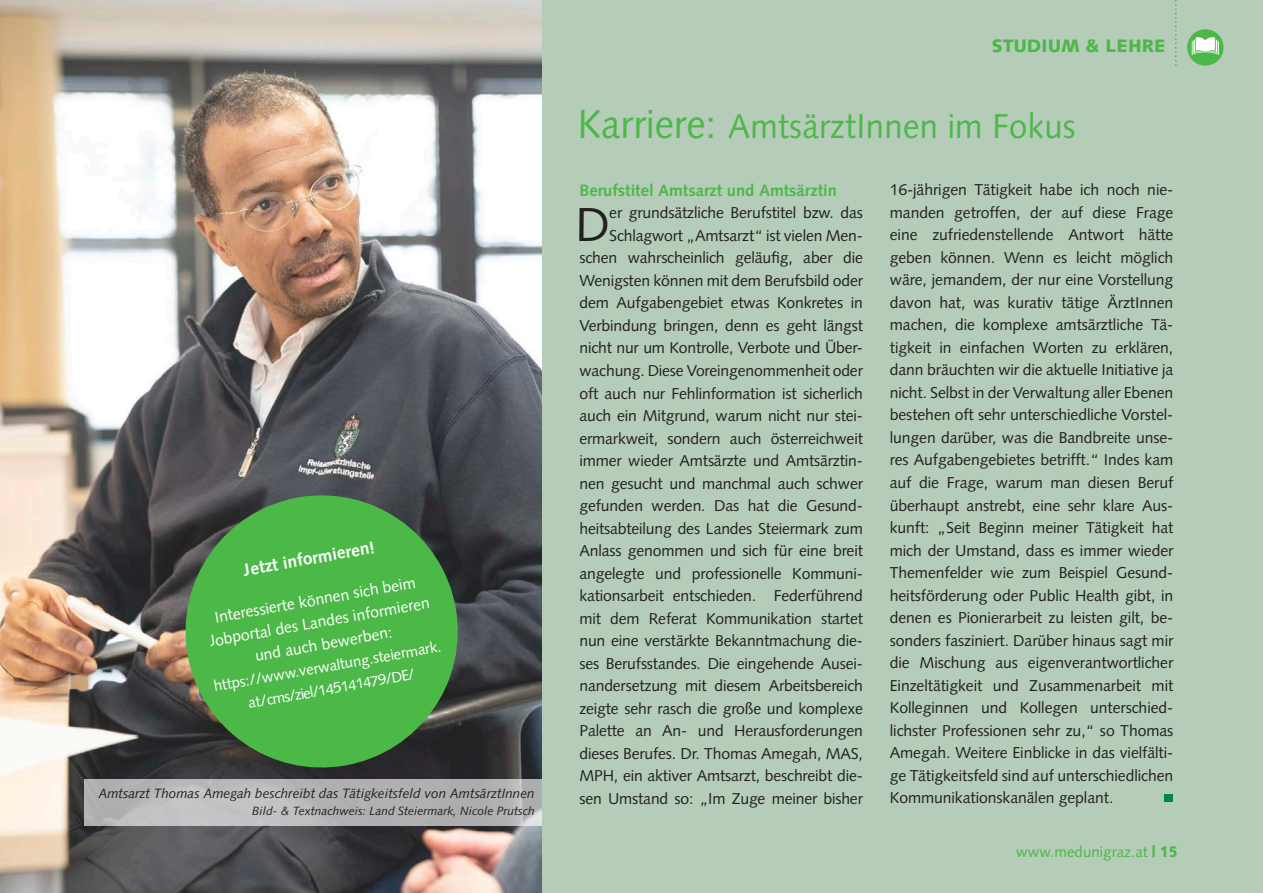
<style>
.page{position:relative;width:1263px;height:893px;background:#fff}
.page>*{position:absolute;margin:0;border:0;box-sizing:border-box;transform-origin:0 0}
.t1{font:47.55px "Syntax LT Std";color:#231f20}
.t2{font:34.5px "Syntax LT Std";letter-spacing:.01em;color:#4cb848;scale:.95 1}
.kopf_rechts{font:900 18px "Syntax LT Std";letter-spacing:.005em;color:#4cb848}
.t3{font:700 17.4px "Syntax LT Std";color:#fff}
.t4{font:700 16.5px "Syntax LT Std";color:#4cb848}
.t5{font:15.75px/22.5px "Syntax LT Std";letter-spacing:-.01em;color:#231f20;text-align:right}
.t6{font:15.75px/22.5px "Syntax LT Std";color:#fff;text-align:center}
.t7{font:15px/22.5px "Syntax LT Std";color:#fff;text-align:center}
.fußzeile_rechts{font:15px "Syntax LT Std";letter-spacing:.005em;color:#4cb848}
.t8{font:italic 13.5px "Syntax LT Std";color:#231f20}
.t9{font:italic 12px "Syntax LT Std";color:#231f20}
.s1{font-size:40.5px}
.s2{font-weight:900;font-size:15.3px}
</style>
<div class="page">
<img style="left:0;top:0;width:542px;height:893px">
<svg style="left:175px;top:484px;width:294px;height:294px;background:#489044"></svg>
<svg style="left:84px;top:780px;width:458px;height:46px;background:#b6b6b7"></svg>
<div style="left:542px;top:0;width:721px;height:893px;background:#b4ccb8"></div>
<div style="left:1164px;top:794px;width:9px;height:8px;background:#00854a"></div>
<div style="left:1187px;top:29px;width:36px;height:37px;background:#4cb848;border-radius:50%"></div>
<svg style="left:1175px;top:0;width:1px;height:66px"></svg>
<hr style="left:1200px;top:56px;width:20px;height:3px;background:#4cb848;border-radius:2px">
<svg style="left:1192px;top:33px;width:27px;height:22px"></svg>
<p class="t3" style="left:242px;top:560px;width:135px;rotate:-10deg">Jetzt informieren!</p>
<p class="t6" style="left:204px;top:608px;width:225px;rotate:-10deg">Interessierte können sich beim<br>Jobportal des Landes informieren und auch bewerben:</p>
<p class="t7" style="left:212px;top:675px;width:232px;rotate:-10deg">https://www.verwaltung.steiermark. at/cms/ziel/145141479/DE/</p>
<p class="t8" style="left:98px;top:786px;width:438px">Amtsarzt Thomas Amegah beschreibt das Tätigkeitsfeld von AmtsärztInnen</p>
<p class="t9" style="left:252px;top:803px;width:284px">Bild- &amp; Textnachweis: Land Steiermark, Nicole Prutsch</p>
<p class="kopf_rechts" style="left:992px;top:35px;width:175px">STUDIUM &amp; LEHRE</p>
<p class="t2" style="left:578px;top:106px;width:526px"><span class="s1">Karriere:</span> AmtsärztInnen im Fokus</p>
<p class="t4" style="left:579px;top:181px;width:259px">Berufstitel Amtsarzt und Amtsärztin</p>
<p class="t1" style="left:575px;top:196px;width:36px">D</p>
<p class="t5" style="left:579px;top:202px;width:285px">er grundsätzliche Berufstitel bzw. das Schlagwort „Amtsarzt“ ist vielen Men&shy;schen wahrscheinlich geläufig, aber die Wenigsten können mit dem Berufsbild oder dem Aufgabengebiet etwas Konkretes in Verbindung bringen, denn es geht längst nicht nur um Kontrolle, Verbote und Über&shy;wachung. Diese Voreingenommenheit oder oft auch nur Fehlinformation ist sicherlich auch ein Mitgrund, warum nicht nur stei&shy;ermarkweit, sondern auch österreichweit immer wieder Amtsärzte und Amtsärztin&shy;nen gesucht und manchmal auch schwer gefunden werden. Das hat die Gesund&shy;heitsabteilung des Landes Steiermark zum Anlass genommen und sich für eine breit angelegte und professionelle Kommuni&shy;kationsarbeit entschieden. Federführend mit dem Referat Kommunikation startet nun eine verstärkte Bekanntmachung die&shy;ses Berufsstandes. Die eingehende Ausei&shy;nandersetzung mit diesem Arbeitsbereich zeigte sehr rasch die große und komplexe Palette an An- und Herausforderungen dieses Berufes. Dr. Thomas Amegah, MAS, MPH, ein aktiver Amtsarzt, beschreibt die&shy;sen Umstand so: „Im Zuge meiner bisher</p>
<p class="t5" style="left:890px;top:179px;width:285px;text-align:justify">16-jährigen Tätigkeit habe ich noch nie&shy;manden getroffen, der auf diese Frage eine zufriedenstellende Antwort hätte geben können. Wenn es leicht möglich wäre, jemandem, der nur eine Vorstellung davon hat, was kurativ tätige ÄrztInnen machen, die komplexe amtsärztliche Tä&shy;tigkeit in einfachen Worten zu erklären, dann bräuchten wir die aktuelle Initiative ja nicht. Selbst in der Verwaltung aller Ebenen bestehen oft sehr unterschiedliche Vorstel&shy;lungen darüber, was die Bandbreite unse&shy;res Aufgabengebietes betrifft.“ Indes kam auf die Frage, warum man diesen Beruf überhaupt anstrebt, eine sehr klare Aus&shy;kunft: „Seit Beginn meiner Tätigkeit hat mich der Umstand, dass es immer wieder Themenfelder wie zum Beispiel Gesund&shy;heitsförderung oder Public Health gibt, in denen es Pionierarbeit zu leisten gilt, be&shy;sonders fasziniert. Darüber hinaus sagt mir die Mischung aus eigenverantwortlicher Einzeltätigkeit und Zusammenarbeit mit Kolleginnen und Kollegen unterschied&shy;lichster Professionen sehr zu,“ so Thomas Amegah. Weitere Einblicke in das vielfälti&shy;ge Tätigkeitsfeld sind auf unterschiedlichen Kommunikationskanälen geplant.</p>
<p class="fußzeile_rechts" style="left:1016px;top:843px;width:163px">www.medunigraz.at <span class="s2">|</span> <span class="s2">15</span></p>
</div>
